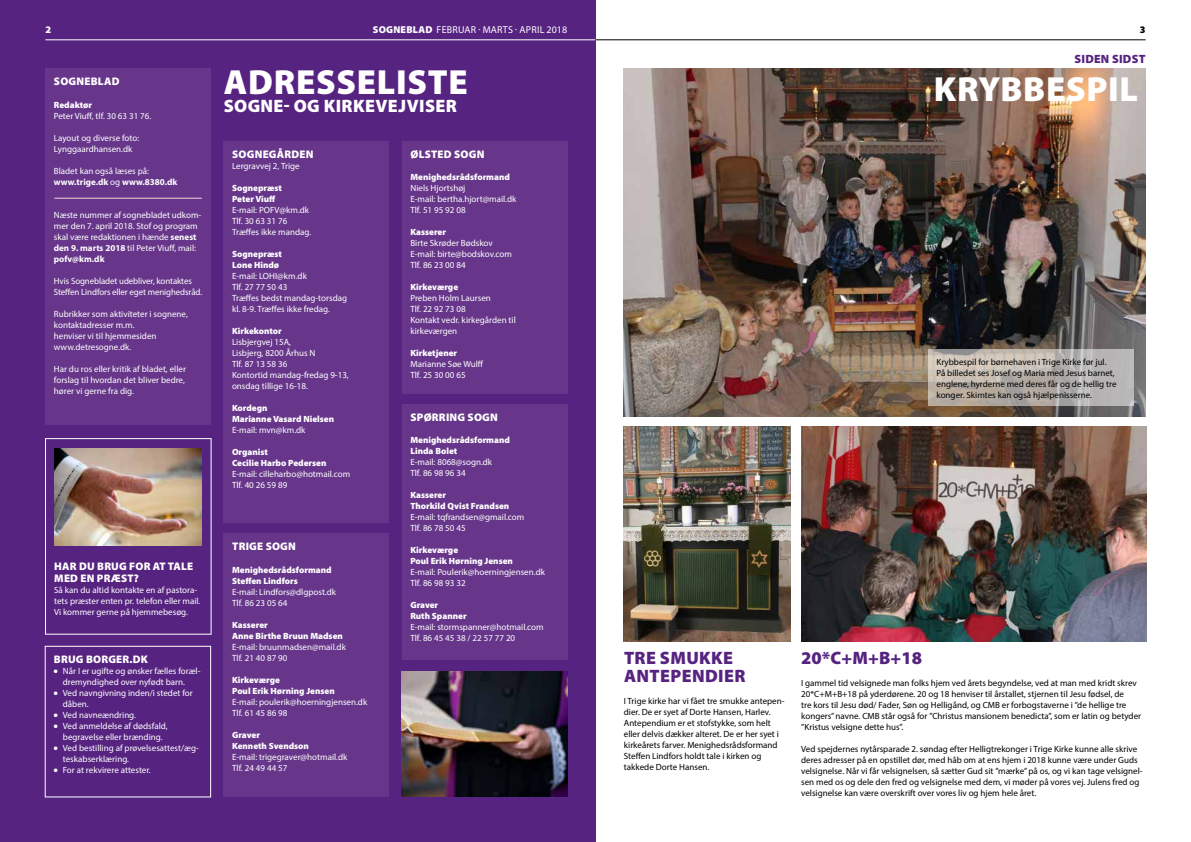
<style>
.page{position:relative;width:1191px;height:842px;background:#fff}
.page>*{position:absolute;margin:0;border:0;box-sizing:border-box;transform-origin:0 0}
.t1{font:900 35px "Myriad Pro";letter-spacing:.02em;color:#fff}
.t2{font:900 18px/18px "Myriad Pro";letter-spacing:.02em;color:#572381}
.t3{font:900 18px "Myriad Pro";letter-spacing:.02em;color:#fff}
.t4{font:900 12px "Myriad Pro";letter-spacing:.02em;color:#572381}
.t5{font:900 11px/12px "Myriad Pro";letter-spacing:.02em;color:#fff}
.t6{font:10px "Myriad Pro";letter-spacing:.02em;color:#fff}
.t7{font:900 10px "Myriad Pro";color:#fff}
.t8{font:900 10px "Myriad Pro";color:#000}
.t9{font:9px/11px "Myriad Pro";color:#fff}
.t10{font:9px/11px "Myriad Pro";color:#000}
.t11{font:900 9px/11px "Myriad Pro";color:#fff}
.s1{font-weight:900}
.s2{font-weight:700}
</style>
<div class="page">
<div style="left:0;top:0;width:595px;height:842px;background:#572381"></div>
<hr style="left:595px;top:40px;width:550px;height:1px;background:#000">
<hr style="left:45px;top:40px;width:550px;height:1px;background:#fff">
<div style="left:45px;top:68px;width:166px;height:356px;background:#67368a"></div>
<div style="left:223px;top:141px;width:166px;height:381px;background:#67368a"></div>
<div style="left:224px;top:534px;width:165px;height:263px;background:#67368a"></div>
<div style="left:402px;top:141px;width:165px;height:252px;background:#67368a"></div>
<div style="left:402px;top:405px;width:165px;height:255px;background:#67368a"></div>
<hr style="left:54px;top:198px;width:148px;height:1px;background:#f0d9d6">
<div style="left:45px;top:646px;width:166px;height:151px;border:1px solid #fff"></div>
<div style="left:45px;top:438px;width:166px;height:196px;border:1px solid #fff"></div>
<img style="left:54px;top:448px;width:148px;height:98px">
<img style="left:402px;top:671px;width:165px;height:126px">
<img style="left:624px;top:427px;width:166px;height:214px">
<img style="left:624px;top:68px;width:521px;height:349px">
<img style="left:801px;top:427px;width:345px;height:214px">
<svg style="left:928px;top:349px;width:205px;height:57px;background:#bab3ad"></svg>
<p class="t7" style="left:45px;top:24px;width:7px">2</p>
<p class="t6" style="left:373px;top:23px;width:196px"><span class="s1">SOGNEBLAD</span> FEBRUAR · MARTS · APRIL 2018</p>
<p class="t8" style="left:1139px;top:24px;width:7px">3</p>
<p class="t5" style="left:54px;top:75px;width:67px">SOGNEBLAD</p>
<p class="t11" style="left:54px;top:99px;width:40px">Redaktør</p>
<p class="t9" style="left:54px;top:110px;width:99px">Peter Viuff, tlf. 30 63 31 76.</p>
<p class="t9" style="left:54px;top:132px;width:87px">Layout og diverse foto:<br>Lynggaardhansen.dk</p>
<p class="t9" style="left:54px;top:165px;width:125px">Bladet kan også læses på: <span class="s2">www.trige.dk</span> og <span class="s2">www.8380.dk</span></p>
<p class="t9" style="left:54px;top:209px;width:149px">Næste nummer af sognebladet udkom&shy;mer den 7. april 2018. Stof og program skal være redaktionen i hænde <span class="s2">senest den 9. marts 2018</span> til Peter Viuff, mail: <span class="s2">pofv@km.dk</span></p>
<p class="t9" style="left:54px;top:275px;width:150px">Hvis Sognebladet udebliver, kontaktes<br>Steffen Lindfors eller eget menighedsråd.</p>
<p class="t9" style="left:54px;top:308px;width:135px">Rubrikker som aktiviteter i sognene, kontaktadresser m.m.<br>henviser vi til hjemmesiden www.detresogne.dk.</p>
<p class="t9" style="left:54px;top:363px;width:134px;text-align:justify">Har du ros eller kritik af bladet, eller forslag til hvordan det bliver bedre, hører vi gerne fra dig.</p>
<p class="t5" style="left:54px;top:560px;width:141px">HAR DU BRUG FOR AT TALE<br>MED EN PRÆST?</p>
<p class="t9" style="left:54px;top:584px;width:148px">Så kan du altid kontakte en af pastora&shy;tets præster enten pr. telefon eller mail.<br>Vi kommer gerne på hjemmebesøg.</p>
<p class="t5" style="left:54px;top:654px;width:95px">BRUG BORGER.DK</p>
<p class="t9" style="left:63px;top:665px;width:139px;text-indent:-9px">● Når I er ugifte og ønsker fælles foræl&shy;dremyndighed over nyfødt barn.</p>
<p class="t9" style="left:63px;top:687px;width:131px;text-indent:-9px">● Ved navngivning inden/i stedet for dåben.</p>
<p class="t9" style="left:54px;top:709px;width:84px">● Ved navneændring.</p>
<p class="t9" style="left:54px;top:720px;width:115px;text-align:center">● Ved anmeldelse af dødsfald, begravelse eller brænding.</p>
<p class="t9" style="left:63px;top:742px;width:138px;text-indent:-9px">● Ved bestilling af prøvelsesattest/æg&shy;teskabserklæring.</p>
<p class="t9" style="left:54px;top:764px;width:98px">● For at rekvirere attester.</p>
<h1 class="t1" style="left:224px;top:63px;width:245px">ADRESSELISTE</h1>
<h2 class="t3" style="left:224px;top:96px;width:235px">SOGNE- OG KIRKEVEJVISER</h2>
<p class="t5" style="left:232px;top:148px;width:83px">SOGNEGÅRDEN</p>
<p class="t9" style="left:232px;top:160px;width:69px">Lergravvej 2, Trige</p>
<p class="t11" style="left:232px;top:182px;width:51px">Sognepræst<br>Peter Viuff</p>
<p class="t9" style="left:232px;top:204px;width:81px">E-mail: POFV@km.dk<br>Tlf. 30 63 31 76<br>Træffes ikke mandag.</p>
<p class="t11" style="left:232px;top:248px;width:51px">Sognepræst<br>Lone Hindø</p>
<p class="t9" style="left:232px;top:270px;width:117px">E-mail: LOHI@km.dk<br>Tlf. 27 77 50 43<br>Træffes bedst mandag-torsdag kl. 8-9. Træffes ikke fredag.</p>
<p class="t11" style="left:232px;top:325px;width:51px">Kirkekontor</p>
<p class="t9" style="left:232px;top:336px;width:118px">Lisbjergvej 15A,<br>Lisbjerg, 8200 Århus N<br>Tlf. 87 13 58 36<br>Kontortid mandag-fredag 9-13, onsdag tillige 16-18.</p>
<p class="t11" style="left:232px;top:402px;width:104px">Kordegn<br>Marianne Vasard Nielsen</p>
<p class="t9" style="left:232px;top:424px;width:75px">E-mail: mvn@km.dk</p>
<p class="t11" style="left:232px;top:446px;width:96px">Organist<br>Cecilie Harbo Pedersen</p>
<p class="t9" style="left:232px;top:468px;width:120px">E-mail: cilleharbo@hotmail.com<br>Tlf. 40 26 59 89</p>
<p class="t5" style="left:232px;top:541px;width:65px">TRIGE SOGN</p>
<p class="t11" style="left:232px;top:565px;width:101px">Menighedsrådsformand<br>Steffen Lindfors</p>
<p class="t9" style="left:232px;top:587px;width:105px">E-mail: Lindfors@dlgpost.dk<br>Tlf. 86 23 05 64</p>
<p class="t11" style="left:232px;top:620px;width:112px">Kasserer<br>Anne Birthe Bruun Madsen</p>
<p class="t9" style="left:232px;top:642px;width:115px">E-mail: bruunmadsen@mail.dk<br>Tlf. 21 40 87 90</p>
<p class="t11" style="left:232px;top:675px;width:104px">Kirkeværge<br>Poul Erik Hørning Jensen</p>
<p class="t9" style="left:232px;top:697px;width:137px">E-mail: poulerik@hoerningjensen.dk<br>Tlf. 61 45 86 98</p>
<p class="t11" style="left:232px;top:730px;width:78px">Graver<br>Kenneth Svendson</p>
<p class="t9" style="left:232px;top:752px;width:117px">E-mail: trigegraver@hotmail.dk<br>Tlf. 24 49 44 57</p>
<p class="t5" style="left:410px;top:148px;width:75px">ØLSTED SOGN</p>
<p class="t11" style="left:410px;top:171px;width:101px">Menighedsrådsformand</p>
<p class="t9" style="left:410px;top:182px;width:108px">Niels Hjortshøj<br>E-mail: bertha.hjort@mail.dk<br>Tlf. 51 95 92 08</p>
<p class="t11" style="left:410px;top:226px;width:37px">Kasserer</p>
<p class="t9" style="left:410px;top:237px;width:103px">Birte Skrøder Bødskov<br>E-mail: birte@bodskov.com<br>Tlf. 86 23 00 84</p>
<p class="t11" style="left:410px;top:281px;width:49px">Kirkeværge</p>
<p class="t9" style="left:410px;top:292px;width:107px">Preben Holm Laursen<br>Tlf. 22 92 73 08<br>Kontakt vedr. kirkegården til kirkeværgen</p>
<p class="t11" style="left:410px;top:347px;width:48px">Kirketjener</p>
<p class="t9" style="left:410px;top:358px;width:75px">Marianne Søe Wulff<br>Tlf. 25 30 00 65</p>
<p class="t5" style="left:410px;top:412px;width:89px">SPØRRING SOGN</p>
<p class="t11" style="left:410px;top:435px;width:101px">Menighedsrådsformand<br>Linda Bolet</p>
<p class="t9" style="left:410px;top:457px;width:83px">E-mail: 8068@sogn.dk<br>Tlf. 86 98 96 34</p>
<p class="t11" style="left:410px;top:490px;width:100px">Kasserer<br>Thorkild Qvist Frandsen</p>
<p class="t9" style="left:410px;top:512px;width:115px">E-mail: tqfrandsen@gmail.com<br>Tlf. 86 78 50 45</p>
<p class="t11" style="left:410px;top:545px;width:104px">Kirkeværge<br>Poul Erik Hørning Jensen</p>
<p class="t9" style="left:410px;top:567px;width:136px">E-mail: Poulerik@hoerningjensen.dk<br>Tlf. 86 98 93 32</p>
<p class="t11" style="left:410px;top:600px;width:58px">Graver<br>Ruth Spanner</p>
<p class="t9" style="left:410px;top:622px;width:135px">E-mail: stormspanner@hotmail.com<br>Tlf. 86 45 45 38 / 22 57 77 20</p>
<h3 class="t4" style="left:1074px;top:52px;width:73px">SIDEN SIDST</h3>
<h1 class="t1" style="left:934px;top:70px;width:206px">KRYBBESPIL</h1>
<p class="t10" style="left:936px;top:356px;width:182px">Krybbespil for børnehaven i Trige Kirke før jul.<br>På billedet ses Josef og Maria med Jesus barnet, englene, hyrderne med deres får og de hellig tre konger. Skimtes kan også hjælpenisserne.</p>
<h2 class="t2" style="left:624px;top:650px;width:123px">TRE SMUKKE<br>ANTEPENDIER</h2>
<p class="t10" style="left:624px;top:696px;width:162px">I Trige kirke har vi fået tre smukke antepen&shy;dier. De er syet af Dorte Hansen, Harlev.<br>Antependium er et stofstykke, som helt eller delvis dækker alteret. De er her syet i kirkeårets farver. Menighedsrådsformand Steffen Lindfors holdt tale i kirken og takkede Dorte Hansen.</p>
<h2 class="t2" style="left:801px;top:650px;width:122px">20*C+M+B+18</h2>
<p class="t10" style="left:801px;top:678px;width:341px">I gammel tid velsignede man folks hjem ved årets begyndelse, ved at man med kridt skrev 20*C+M+B+18 på yderdørene. 20 og 18 henviser til årstallet, stjernen til Jesu fødsel, de<br>tre kors til Jesu død/ Fader, Søn og Helligånd, og CMB er forbogstaverne i ”de hellige tre kongers” navne. CMB står også for ”Christus mansionem benedicta”, som er latin og betyder ”Kristus velsigne dette hus”.</p>
<p class="t10" style="left:801px;top:744px;width:343px">Ved spejdernes nytårsparade 2. søndag efter Helligtrekonger i Trige Kirke kunne alle skrive deres adresser på en opstillet dør, med håb om at ens hjem i 2018 kunne være under Guds velsignelse. Når vi får velsignelsen, så sætter Gud sit ”mærke” på os, og vi kan tage velsignel&shy;sen med os og dele den fred og velsignelse med dem, vi møder på vores vej. Julens fred og velsignelse kan være overskrift over vores liv og hjem hele året.</p>
</div>
